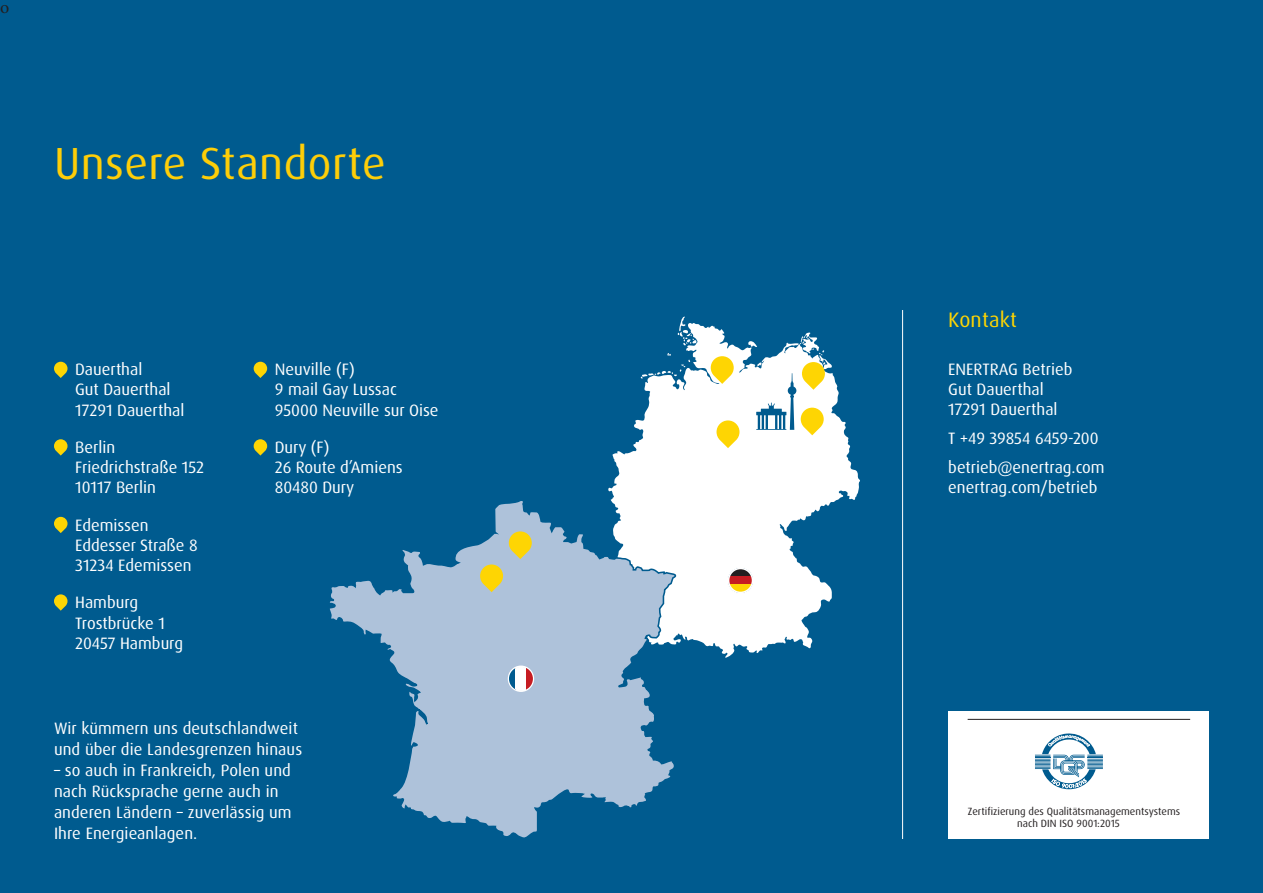
<style>
.page{position:relative;width:1263px;height:893px;background:#005b8f}
.page>*{position:absolute;margin:0;border:0;box-sizing:border-box;transform-origin:0 0}
.t1{font:45px "Dax Pro";letter-spacing:.01em;color:#fece08}
.t2{font:21px "Dax Pro";letter-spacing:.01em;color:#fed503}
.t3{font:18px "Minion Pro";color:#231f20}
.t4{font:16.5px/20.2px "Dax Pro";color:#fff}
.t5{font:10.5px/12px "Dax Pro";color:#231f20}
</style>
<div class="page">
<hr style="left:902px;top:310px;width:1px;height:529px;background:#fff">
<svg style="left:54px;top:362px;width:14px;height:16px"></svg>
<svg style="left:54px;top:439px;width:14px;height:17px"></svg>
<svg style="left:54px;top:517px;width:14px;height:16px"></svg>
<svg style="left:54px;top:594px;width:14px;height:17px"></svg>
<svg style="left:254px;top:362px;width:13px;height:16px"></svg>
<svg style="left:254px;top:439px;width:13px;height:17px"></svg>
<svg style="left:612px;top:316px;width:248px;height:342px;fill:#fff"></svg>
<svg style="left:329px;top:484px;width:348px;height:354px"></svg>
<svg style="left:509px;top:531px;width:23px;height:28px"></svg>
<svg style="left:480px;top:564px;width:23px;height:28px"></svg>
<svg style="left:710px;top:327px;width:5px;height:4px"></svg>
<svg style="left:711px;top:356px;width:23px;height:28px"></svg>
<svg style="left:756px;top:362px;width:69px;height:73px;background:#dee2c4"></svg>
<svg style="left:716px;top:420px;width:23px;height:28px"></svg>
<svg style="left:726px;top:566px;width:29px;height:29px"></svg>
<svg style="left:729px;top:568px;width:23px;height:8px"></svg>
<div style="left:729px;top:576px;width:23px;height:8px;background:#c61c22"></div>
<svg style="left:729px;top:584px;width:23px;height:8px"></svg>
<div style="left:728px;top:568px;width:25px;height:25px;border:2px solid #fff;border-radius:50%"></div>
<svg style="left:508px;top:665px;width:26px;height:27px"></svg>
<svg style="left:509px;top:667px;width:7px;height:24px"></svg>
<div style="left:516px;top:667px;width:10px;height:24px;background:#fff"></div>
<svg style="left:526px;top:667px;width:7px;height:24px"></svg>
<div style="left:948px;top:711px;width:261px;height:128px;background:#fff"></div>
<hr style="left:968px;top:719px;width:222px;height:1px;background:#231f20">
<svg style="left:1035px;top:733px;width:68px;height:56px"></svg>
<p class="t3" style="left:0;top:-5px;width:11px">o</p>
<p class="t1" style="left:54px;top:135px;width:333px">Unsere Standorte</p>
<p class="t4" style="left:75px;top:359px;width:111px">Dauerthal<br>Gut Dauerthal<br>17291 Dauerthal</p>
<p class="t4" style="left:75px;top:437px;width:131px">Berlin<br>Friedrichstraße 152<br>10117 Berlin</p>
<p class="t4" style="left:75px;top:515px;width:124px">Edemissen<br>Eddesser Straße 8<br>31234 Edemissen</p>
<p class="t4" style="left:75px;top:592px;width:109px">Hamburg<br>Trostbrücke 1<br>20457 Hamburg</p>
<p class="t4" style="left:275px;top:359px;width:165px">Neuville (F)<br>9 mail Gay Lussac<br>95000 Neuville sur Oise</p>
<p class="t4" style="left:275px;top:437px;width:129px">Dury (F)<br>26 Route d’Amiens<br>80480 Dury</p>
<p class="t4" style="left:54px;top:718px;width:250px;line-height:21px">Wir kümmern uns deutschlandweit und über die Landesgrenzen hinaus</p>
<p class="t4" style="left:54px;top:760px;width:239px;line-height:21px">– so auch in Frankreich, Polen und nach Rücksprache gerne auch in anderen Ländern – zuverlässig um<br>Ihre Energieanlagen.</p>
<p class="t2" style="left:948px;top:306px;width:70px">Kontakt</p>
<p class="t4" style="left:948px;top:359px;width:126px">ENERTRAG Betrieb</p>
<p class="t4" style="left:948px;top:379px;width:97px">Gut Dauerthal</p>
<p class="t4" style="left:948px;top:399px;width:111px">17291 Dauerthal</p>
<p class="t4" style="left:948px;top:428px;width:152px">T +49 39854 6459-200</p>
<p class="t4" style="left:948px;top:457px;width:158px">betrieb@enertrag.com</p>
<p class="t4" style="left:948px;top:477px;width:151px">enertrag.com/betrieb</p>
<p class="t5" style="left:1017px;top:806px;width:165px;text-indent:-49px">Zertifizierung des Qualitätsmanagementsystems nach DIN ISO 9001:2015</p>
</div>
